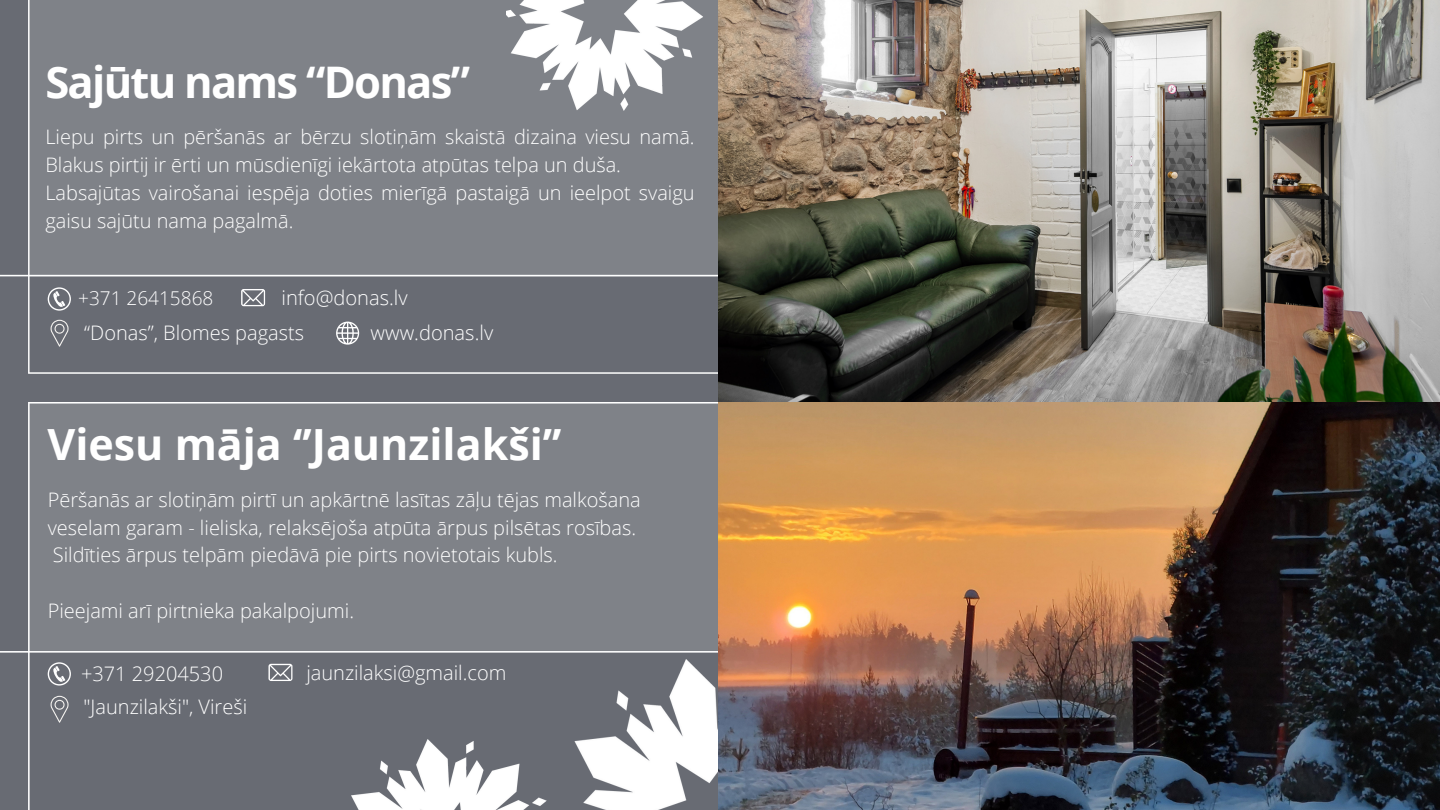
<style>
.page{position:relative;width:1440px;height:810px;background:#686b73}
.page>*{position:absolute;margin:0;border:0;box-sizing:border-box;transform-origin:0 0}
.t1{font:700 43.5px "Open Sans";letter-spacing:-.04em;color:#fff}
.t2{font:700 43px "Open Sans";color:#fff}
.t3{font:300 20.1px "Open Sans";color:#fff}
.t4{font:300 20px/27.8px "Open Sans";color:#fff}
.t5{font:300 19px "Open Sans";color:#fff}
</style>
<div class="page">
<svg style="left:28px;top:650px;width:690px;height:160px"></svg>
<svg style="left:28px;top:277px;width:690px;height:97px"></svg>
<svg style="left:48px;top:287px;width:23px;height:24px"></svg>
<svg style="left:241px;top:289px;width:24px;height:17px"></svg>
<svg style="left:51px;top:320px;width:18px;height:27px"></svg>
<svg style="left:48px;top:662px;width:23px;height:24px"></svg>
<svg style="left:268px;top:664px;width:24px;height:17px"></svg>
<svg style="left:51px;top:696px;width:18px;height:27px"></svg>
<div style="left:28px;top:0;width:690px;height:277px;background:#7f8288"></div>
<div style="left:28px;top:402px;width:690px;height:248px;background:#7f8288"></div>
<img style="left:558px;top:659px;width:160px;height:151px">
<img style="left:718px;top:402px;width:722px;height:408px">
<img style="left:718px;top:0;width:722px;height:402px">
<img style="left:342px;top:739px;width:204px;height:71px">
<img style="left:506px;top:0;width:204px;height:110px">
<svg style="left:336px;top:321px;width:23px;height:24px"></svg>
<h1 class="t1" style="left:45px;top:52px;width:426px">Sajūtu nams “Donas”</h1>
<p class="t4" style="left:45px;top:123px;width:651px">Liepu pirts un pēršanās ar bērzu slotiņām skaistā dizaina viesu namā.<br>Blakus pirtij ir ērti un mūsdienīgi iekārtota atpūtas telpa un duša.<br>Labsajūtas vairošanai iespēja doties mierīgā pastaigā un ieelpot svaigu gaisu sajūtu nama pagalmā.</p>
<p class="t5" style="left:78px;top:285px;width:137px">+371 26415868</p>
<p class="t3" style="left:282px;top:284px;width:128px">info@donas.lv</p>
<p class="t4" style="left:84px;top:319px;width:221px">“Donas”, Blomes pagasts</p>
<p class="t3" style="left:371px;top:319px;width:124px">www.donas.lv</p>
<h2 class="t2" style="left:47px;top:414px;width:516px">Viesu māja ‘’Jaunzilakši’’</h2>
<p class="t4" style="left:48px;top:485px;width:595px">Pēršanās ar slotiņām pirtī un apkārtnē lasītas zāļu tējas malkošana veselam garam - lieliska, relaksējoša atpūta ārpus pilsētas rosības.<br>Sildīties ārpus telpām piedāvā pie pirts novietotais kubls.</p>
<p class="t4" style="left:48px;top:596px;width:308px">Pieejami arī pirtnieka pakalpojumi.</p>
<p class="t4" style="left:81px;top:659px;width:144px">+371 29204530</p>
<p class="t4" style="left:306px;top:658px;width:202px">jaunzilaksi@gmail.com</p>
<p class="t4" style="left:84px;top:692px;width:165px">"Jaunzilakši", Vireši</p>
</div>
